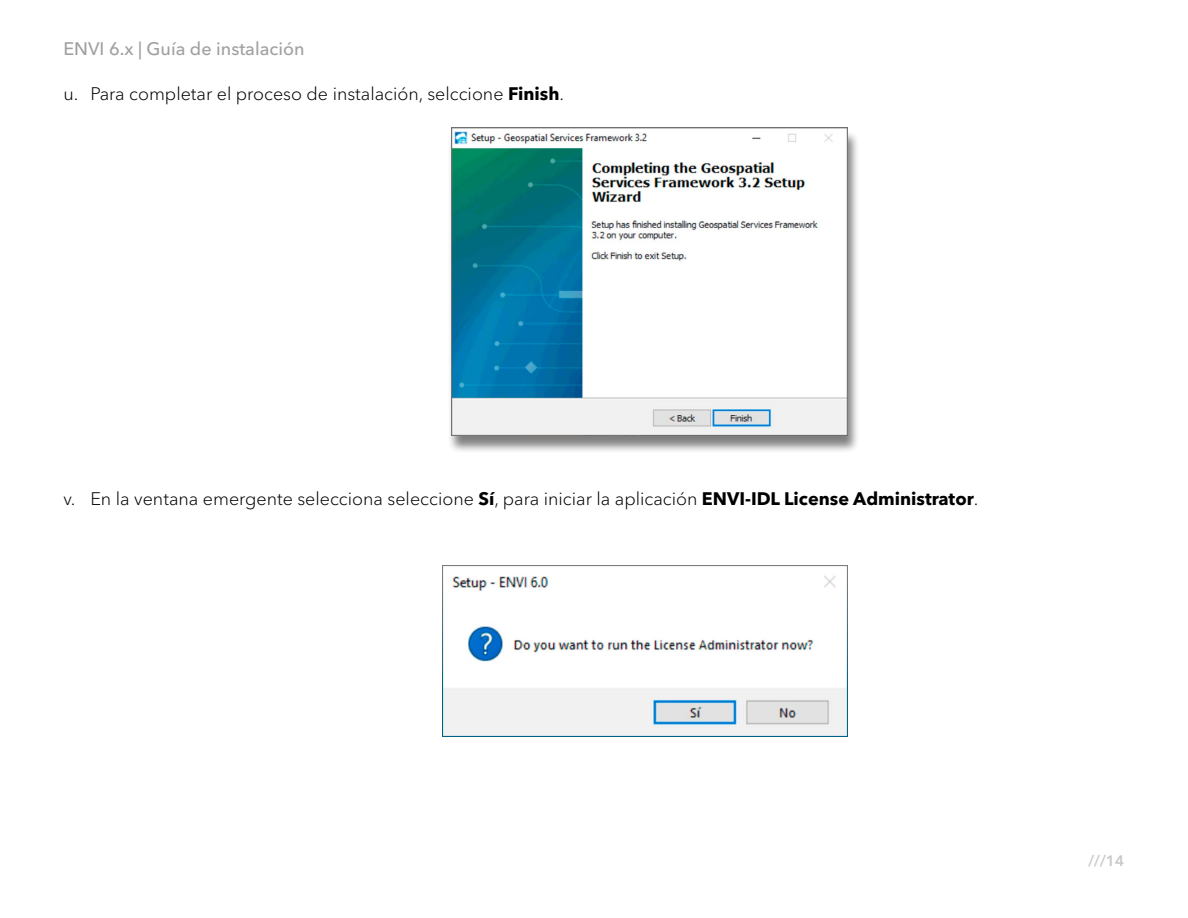
<style>
.page{position:relative;width:1188px;height:918px;background:#fff}
.page>*{position:absolute;margin:0;border:0;box-sizing:border-box;transform-origin:0 0}
.t1{font:300 18px "Avenir Next Cyr";color:#000}
.t2{font:500 18px "Avenir Next Cyr";color:#a0a0a0}
.t3{font:600 15px "Avenir Next Cyr";color:#c8c8c8}
.s1{font-weight:700}
</style>
<div class="page">
<div style="left:447px;top:130px;width:413px;height:324px;background:#000;opacity:.5"></div>
<img style="left:451px;top:128px;width:396px;height:307px">
<img style="left:443px;top:566px;width:404px;height:171px">
<p class="t2" style="left:63px;top:38px;width:243px">ENVI 6.x | Guía de instalación</p>
<p class="t1" style="left:63px;top:83px;width:502px">u. Para completar el proceso de instalación, selccione <span class="s1">Finish</span>.</p>
<p class="t1" style="left:63px;top:488px;width:917px">v. En la ventana emergente selecciona seleccione <span class="s1">Sí</span>, para iniciar la aplicación <span class="s1">ENVI-IDL License Administrator</span>.</p>
<p class="t3" style="left:1088px;top:851px;width:37px">///14</p>
</div>
